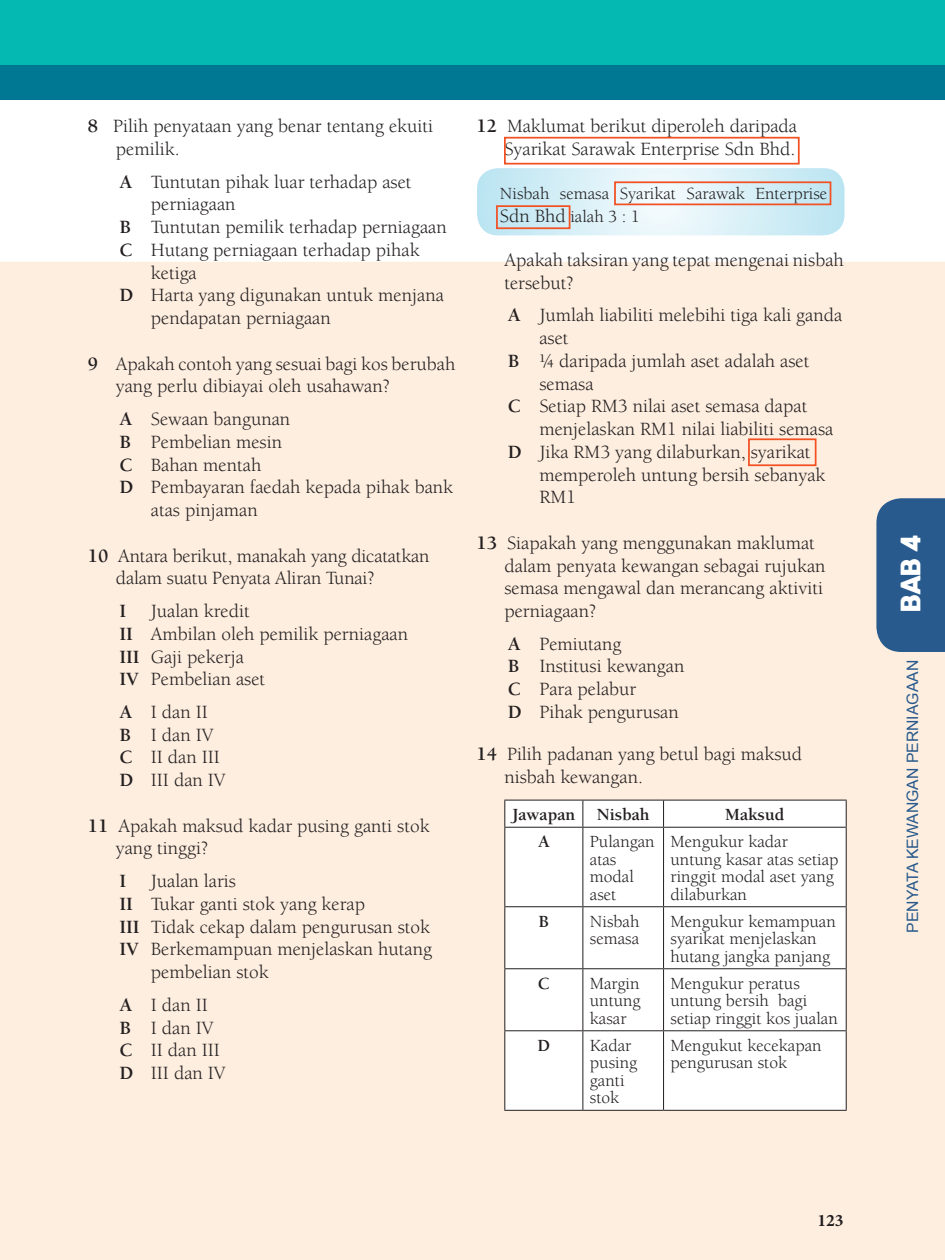
<style>
.page{position:relative;width:945px;height:1260px;background:#fff}
.page>*{position:absolute;margin:0;border:0;box-sizing:border-box;transform-origin:0 0}
.t1{font:26.25px "COCOGOOSE";color:#fff}
.t2{font:19.25px/22.8px "Berkeley";color:#231f20}
.t3{font:700 19.25px "Berkeley";color:#231f20}
.List_Paragraph{font:17.5px/17.5px "Berkeley";color:#231f20}
.List_Paragraph-2{font:700 17.5px "Berkeley";color:#231f20}
.t4{font:700 17.5px "Minion Pro";color:#231f20}
.t5{font:15.75px "Arial";color:#285a8d}
.s1{font-weight:700}
.s2{font-size:19.25px}
</style>
<div class="page">
<div style="left:0;top:262px;width:945px;height:998px;background:#feeedf"></div>
<div style="left:0;top:0;width:945px;height:100px;background:#03b9b1"></div>
<div style="left:0;top:65px;width:945px;height:35px;background:#007894"></div>
<div style="left:876px;top:498px;width:69px;height:154px;background:#285a8d"></div>
<svg style="left:505px;top:801px;width:341px;height:309px"></svg>
<hr style="left:504px;top:800px;width:79px;height:1px;background:#231f20">
<svg style="left:504px;top:801px;width:1px;height:26px"></svg>
<hr style="left:583px;top:800px;width:81px;height:1px;background:#231f20">
<svg style="left:582px;top:801px;width:1px;height:26px"></svg>
<hr style="left:664px;top:800px;width:183px;height:1px;background:#231f20">
<svg style="left:663px;top:801px;width:1px;height:26px"></svg>
<svg style="left:846px;top:801px;width:1px;height:26px"></svg>
<hr style="left:504px;top:827px;width:79px;height:1px;background:#231f20">
<hr style="left:504px;top:828px;width:1px;height:78px;background:#231f20">
<hr style="left:583px;top:827px;width:81px;height:1px;background:#231f20">
<hr style="left:582px;top:828px;width:1px;height:78px;background:#231f20">
<hr style="left:664px;top:827px;width:183px;height:1px;background:#231f20">
<hr style="left:663px;top:828px;width:1px;height:78px;background:#231f20">
<hr style="left:846px;top:828px;width:1px;height:78px;background:#231f20">
<hr style="left:504px;top:906px;width:79px;height:1px;background:#231f20">
<hr style="left:504px;top:907px;width:1px;height:61px;background:#231f20">
<hr style="left:583px;top:906px;width:81px;height:1px;background:#231f20">
<hr style="left:582px;top:907px;width:1px;height:61px;background:#231f20">
<hr style="left:664px;top:906px;width:183px;height:1px;background:#231f20">
<hr style="left:663px;top:907px;width:1px;height:61px;background:#231f20">
<hr style="left:846px;top:907px;width:1px;height:61px;background:#231f20">
<hr style="left:504px;top:968px;width:79px;height:1px;background:#231f20">
<hr style="left:504px;top:969px;width:1px;height:61px;background:#231f20">
<hr style="left:583px;top:968px;width:81px;height:1px;background:#231f20">
<hr style="left:582px;top:969px;width:1px;height:61px;background:#231f20">
<hr style="left:664px;top:968px;width:183px;height:1px;background:#231f20">
<hr style="left:663px;top:969px;width:1px;height:61px;background:#231f20">
<hr style="left:846px;top:969px;width:1px;height:61px;background:#231f20">
<hr style="left:504px;top:1030px;width:79px;height:1px;background:#231f20">
<hr style="left:504px;top:1031px;width:1px;height:79px;background:#231f20">
<hr style="left:583px;top:1030px;width:81px;height:1px;background:#231f20">
<hr style="left:582px;top:1031px;width:1px;height:79px;background:#231f20">
<hr style="left:664px;top:1030px;width:183px;height:1px;background:#231f20">
<hr style="left:663px;top:1031px;width:1px;height:79px;background:#231f20">
<hr style="left:846px;top:1031px;width:1px;height:79px;background:#231f20">
<hr style="left:504px;top:1110px;width:79px;height:1px;background:#231f20">
<hr style="left:583px;top:1110px;width:81px;height:1px;background:#231f20">
<hr style="left:664px;top:1110px;width:183px;height:1px;background:#231f20">
<svg style="left:477px;top:168px;width:368px;height:67px;background:#d7eff6"></svg>
<div style="left:504px;top:137px;width:296px;height:28px;border:2px solid #f15123"></div>
<div style="left:614px;top:181px;width:217px;height:24px;border:2px solid #f15123"></div>
<div style="left:496px;top:205px;width:74px;height:24px;border:2px solid #f15123"></div>
<div style="left:748px;top:438px;width:69px;height:28px;border:2px solid #f15123"></div>
<p class="t2" style="left:116px;top:115px;width:319px;text-indent:-28px"><span class="s1">8</span> Pilih penyataan yang benar tentang ekuiti pemilik.</p>
<p class="t2" style="left:151px;top:171px;width:262px;text-indent:-32px"><span class="s1">A</span> Tuntutan pihak luar terhadap aset perniagaan</p>
<p class="t2" style="left:119px;top:216px;width:329px"><span class="s1">B</span> Tuntutan pemilik terhadap perniagaan</p>
<p class="t2" style="left:151px;top:239px;width:270px;text-indent:-32px"><span class="s1">C</span> Hutang perniagaan terhadap pihak ketiga</p>
<p class="t2" style="left:151px;top:284px;width:294px;text-indent:-32px"><span class="s1">D</span> Harta yang digunakan untuk menjana pendapatan perniagaan</p>
<p class="t2" style="left:116px;top:353px;width:341px;text-indent:-28px"><span class="s1">9</span> Apakah contoh yang sesuai bagi kos berubah yang perlu dibiayai oleh usahawan?</p>
<p class="t2" style="left:119px;top:408px;width:172px"><span class="s1">A</span> Sewaan bangunan</p>
<p class="t2" style="left:119px;top:431px;width:164px"><span class="s1">B</span> Pembelian mesin</p>
<p class="t2" style="left:119px;top:454px;width:143px"><span class="s1">C</span> Bahan mentah</p>
<p class="t2" style="left:151px;top:476px;width:304px;text-indent:-32px"><span class="s1">D</span> Pembayaran faedah kepada pihak bank atas pinjaman</p>
<p class="t2" style="left:116px;top:545px;width:315px;text-indent:-28px"><span class="s1">10</span> Antara berikut, manakah yang dicatatkan dalam suatu Penyata Aliran Tunai?</p>
<p class="t3" style="left:119px;top:601px;width:8px">I</p>
<p class="t2" style="left:151px;top:600px;width:100px">Jualan kredit</p>
<p class="t2" style="left:119px;top:623px;width:290px"><span class="s1">II</span> Ambilan oleh pemilik perniagaan</p>
<p class="t2" style="left:119px;top:646px;width:126px"><span class="s1">III</span> Gaji pekerja</p>
<p class="t2" style="left:119px;top:668px;width:147px"><span class="s1">IV</span> Pembelian aset</p>
<p class="t2" style="left:119px;top:701px;width:90px"><span class="s1">A</span> I dan II</p>
<p class="t2" style="left:119px;top:724px;width:96px"><span class="s1">B</span> I dan IV</p>
<p class="t2" style="left:119px;top:746px;width:102px"><span class="s1">C</span> II dan III</p>
<p class="t2" style="left:119px;top:769px;width:108px"><span class="s1">D</span> III dan IV</p>
<p class="t2" style="left:116px;top:815px;width:315px;text-indent:-28px"><span class="s1">11</span> Apakah maksud kadar pusing ganti stok yang tinggi?</p>
<p class="t3" style="left:119px;top:871px;width:8px">I</p>
<p class="t2" style="left:151px;top:870px;width:87px">Jualan laris</p>
<p class="t2" style="left:119px;top:893px;width:247px"><span class="s1">II</span> Tukar ganti stok yang kerap</p>
<p class="t2" style="left:119px;top:916px;width:312px"><span class="s1">III</span> Tidak cekap dalam pengurusan stok</p>
<p class="t2" style="left:151px;top:938px;width:283px;text-indent:-32px"><span class="s1">IV</span> Berkemampuan menjelaskan hutang pembelian stok</p>
<p class="t2" style="left:119px;top:994px;width:90px"><span class="s1">A</span> I dan II</p>
<p class="t2" style="left:119px;top:1017px;width:96px"><span class="s1">B</span> I dan IV</p>
<p class="t2" style="left:119px;top:1039px;width:102px"><span class="s1">C</span> II dan III</p>
<p class="t2" style="left:119px;top:1062px;width:108px"><span class="s1">D</span> III dan IV</p>
<p class="t2" style="left:476px;top:115px;width:322px;text-align:right"><span class="s1">12</span> Maklumat berikut diperoleh daripada<br>Syarikat Sarawak Enterprise Sdn Bhd.</p>
<p class="List_Paragraph" style="left:500px;top:182px;width:329px;line-height:22.8px">Nisbah semasa Syarikat Sarawak Enterprise<br><span class="s2">Sdn Bhd</span> ialah 3 : 1</p>
<p class="t2" style="left:504px;top:249px;width:341px">Apakah taksiran yang tepat mengenai nisbah tersebut?</p>
<p class="t2" style="left:539px;top:304px;width:304px;text-indent:-32px"><span class="s1">A</span> Jumlah liabiliti melebihi tiga kali ganda aset</p>
<p class="t2" style="left:539px;top:350px;width:272px;text-indent:-32px"><span class="s1">B</span> ¼ daripada jumlah aset adalah aset semasa</p>
<p class="t2" style="left:539px;top:395px;width:296px;text-indent:-32px"><span class="s1">C</span> Setiap RM3 nilai aset semasa dapat menjelaskan RM1 nilai liabiliti semasa</p>
<p class="t2" style="left:539px;top:441px;width:288px;text-indent:-32px"><span class="s1">D</span> Jika RM3 yang dilaburkan, syarikat memperoleh untung bersih sebanyak<br>RM1</p>
<p class="t2" style="left:504px;top:532px;width:323px;text-indent:-28px"><span class="s1">13</span> Siapakah yang menggunakan maklumat dalam penyata kewangan sebagai rujukan semasa mengawal dan merancang aktiviti perniagaan?</p>
<p class="t2" style="left:508px;top:633px;width:115px"><span class="s1">A</span> Pemiutang</p>
<p class="t2" style="left:508px;top:655px;width:178px"><span class="s1">B</span> Institusi kewangan</p>
<p class="t2" style="left:508px;top:678px;width:130px"><span class="s1">C</span> Para pelabur</p>
<p class="t2" style="left:508px;top:701px;width:172px"><span class="s1">D</span> Pihak pengurusan</p>
<p class="t2" style="left:504px;top:743px;width:299px;text-indent:-28px"><span class="s1">14</span> Pilih padanan yang betul bagi maksud nisbah kewangan.</p>
<p class="List_Paragraph-2" style="left:512px;top:805px;width:64px">Jawapan</p>
<p class="List_Paragraph-2" style="left:597px;top:805px;width:54px">Nisbah</p>
<p class="List_Paragraph-2" style="left:725px;top:805px;width:61px">Maksud</p>
<p class="List_Paragraph-2" style="left:538px;top:833px;width:13px">A</p>
<p class="List_Paragraph" style="left:590px;top:833px;width:66px">Pulangan atas modal aset</p>
<p class="List_Paragraph" style="left:671px;top:833px;width:170px">Mengukur kadar untung kasar atas setiap ringgit modal aset yang dilaburkan</p>
<p class="List_Paragraph-2" style="left:539px;top:912px;width:12px">B</p>
<p class="List_Paragraph" style="left:590px;top:913px;width:51px">Nisbah semasa</p>
<p class="List_Paragraph" style="left:671px;top:913px;width:167px">Mengukur kemampuan syarikat menjelaskan hutang jangka panjang</p>
<p class="List_Paragraph-2" style="left:538px;top:974px;width:14px">C</p>
<p class="List_Paragraph" style="left:590px;top:975px;width:51px">Margin</p>
<p class="List_Paragraph" style="left:590px;top:992px;width:52px">untung kasar</p>
<p class="List_Paragraph" style="left:671px;top:975px;width:169px">Mengukur peratus untung bersih bagi setiap ringgit kos jualan</p>
<p class="List_Paragraph-2" style="left:538px;top:1036px;width:14px">D</p>
<p class="List_Paragraph" style="left:590px;top:1037px;width:49px">Kadar pusing ganti stok</p>
<p class="List_Paragraph" style="left:671px;top:1037px;width:153px">Mengukut kecekapan pengurusan stok</p>
<p class="t4" style="left:817px;top:1208px;width:28px">123</p>
<p class="t1" style="left:891px;top:613px;width:79px;rotate:-90deg">BAB 4</p>
<p class="t5" style="left:904px;top:933px;width:274px;rotate:-90deg">PENYATA KEWANGAN PERNIAGAAN</p>
</div>
